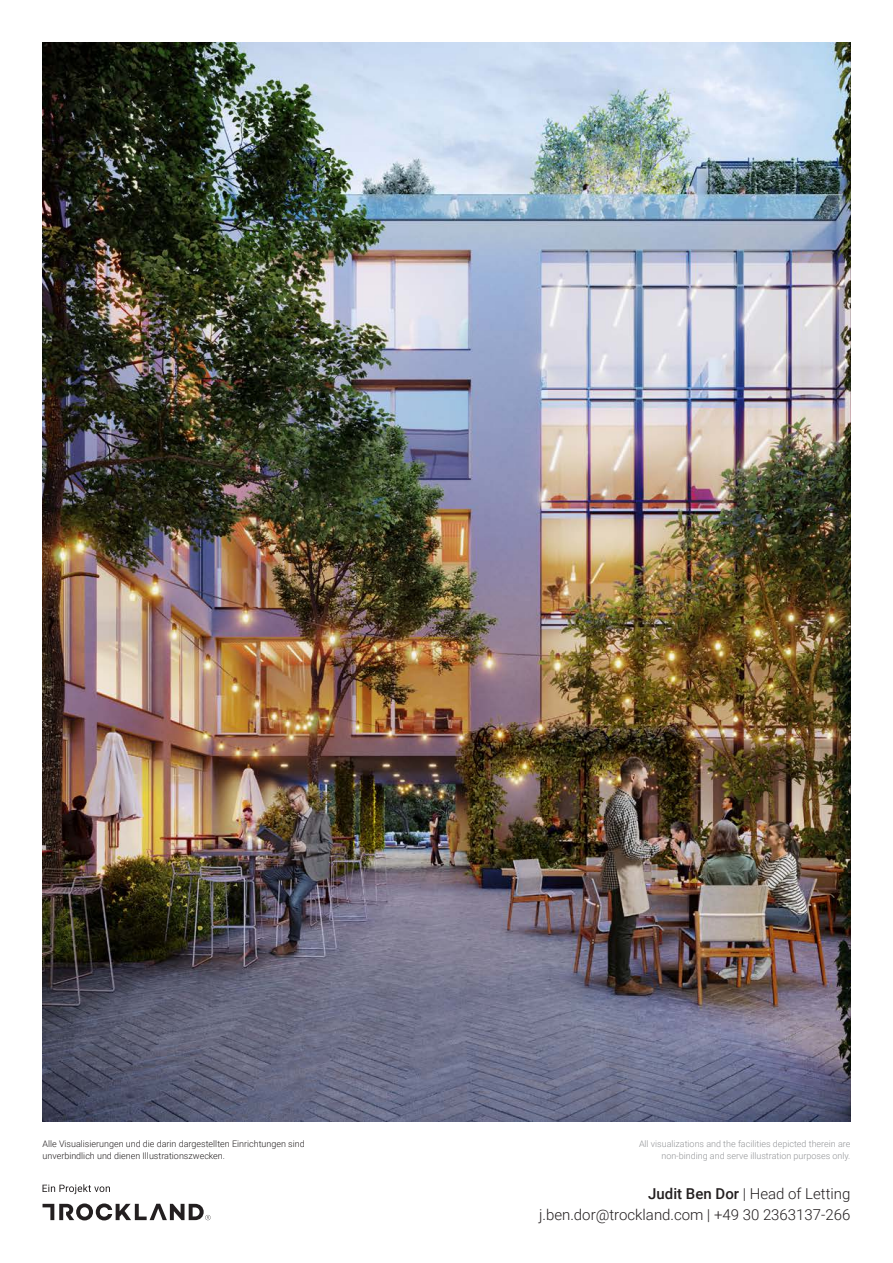
<style>
.page{position:relative;width:893px;height:1263px;background:#fff}
.page>*{position:absolute;margin:0;border:0;box-sizing:border-box;transform-origin:0 0}
.t1{font:300 15px/21px "Roboto";color:#231f20;text-align:right}
.t2{font:300 9px/12px "Roboto";color:#231f20}
.t3{font:300 9px/12px "Roboto";color:#939598;text-align:right}
.s1{font-weight:500}
.s2{font-family:"Roboto Slab"}
</style>
<div class="page">
<svg style="left:43px;top:1184px;width:67px;height:10px"></svg>
<svg style="left:43px;top:1203px;width:168px;height:17px"></svg>
<img style="left:43px;top:42px;width:807px;height:1079px">
<p class="t2" style="left:43px;top:1137px;width:264px">Alle Visualisierungen und die darin dargestellten Einrichtungen sind unverbindlich und dienen Illustrationszwecken.</p>
<p class="t3" style="left:639px;top:1137px;width:213px">All visualizations and the facilities depicted therein are non-binding and serve illustration purposes only.</p>
<h1 class="t1" style="left:539px;top:1183px;width:313px"><span class="s1">Judit Ben Dor</span> | Head of Letting j.ben.dor@trockland.com <span class="s2">|</span> +49 30 2363137-266</h1>
</div>
